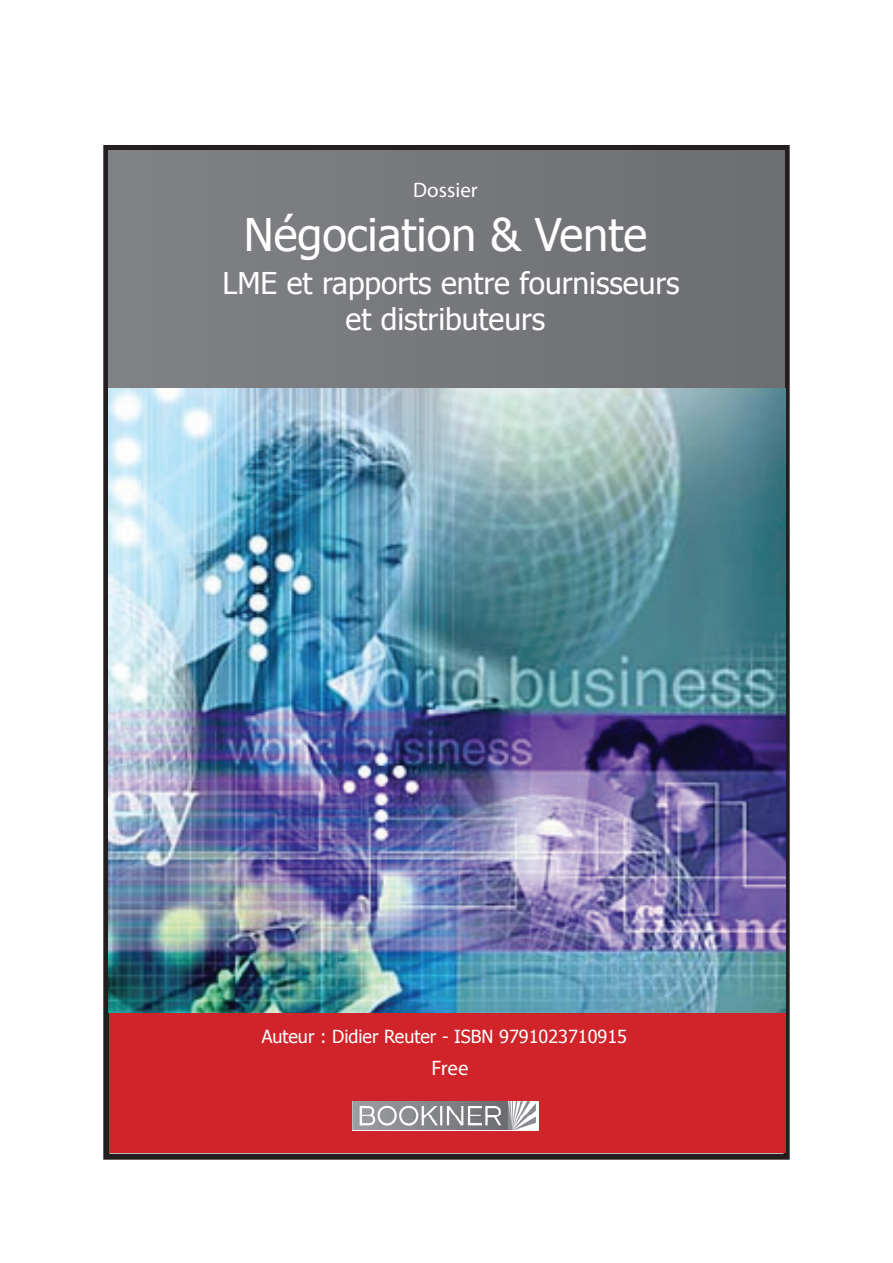
<style>
.page{position:relative;width:893px;height:1263px;background:#fff}
.page>*{position:absolute;margin:0;border:0;box-sizing:border-box;transform-origin:0 0}
.t1{font:45px "Tahoma";color:#fff}
.t2{font:30px/36px "Tahoma";color:#fff;text-align:center}
.t3{font:21px "Myriad Pro";color:#fff}
.t4{font:18px "Tahoma";color:#fff}
</style>
<div class="page">
<div style="left:103px;top:145px;width:687px;height:1015px;border:6px solid #231f20"></div>
<div style="left:108px;top:151px;width:676px;height:240px;background:#76787b"></div>
<div style="left:109px;top:1012px;width:676px;height:141px;background:#d1232a"></div>
<img style="left:352px;top:1101px;width:187px;height:30px">
<img style="left:108px;top:388px;width:677px;height:624px">
<p class="t3" style="left:413px;top:177px;width:66px">Dossier</p>
<h1 class="t1" style="left:244px;top:205px;width:405px">Négociation &amp; Vente</h1>
<p class="t2" style="left:222px;top:264px;width:459px">LME et rapports entre fournisseurs et distributeurs</p>
<p class="t4" style="left:262px;top:1024px;width:367px">Auteur : Didier Reuter - ISBN 9791023710915</p>
<p class="t3" style="left:431px;top:1055px;width:39px">Free</p>
</div>
